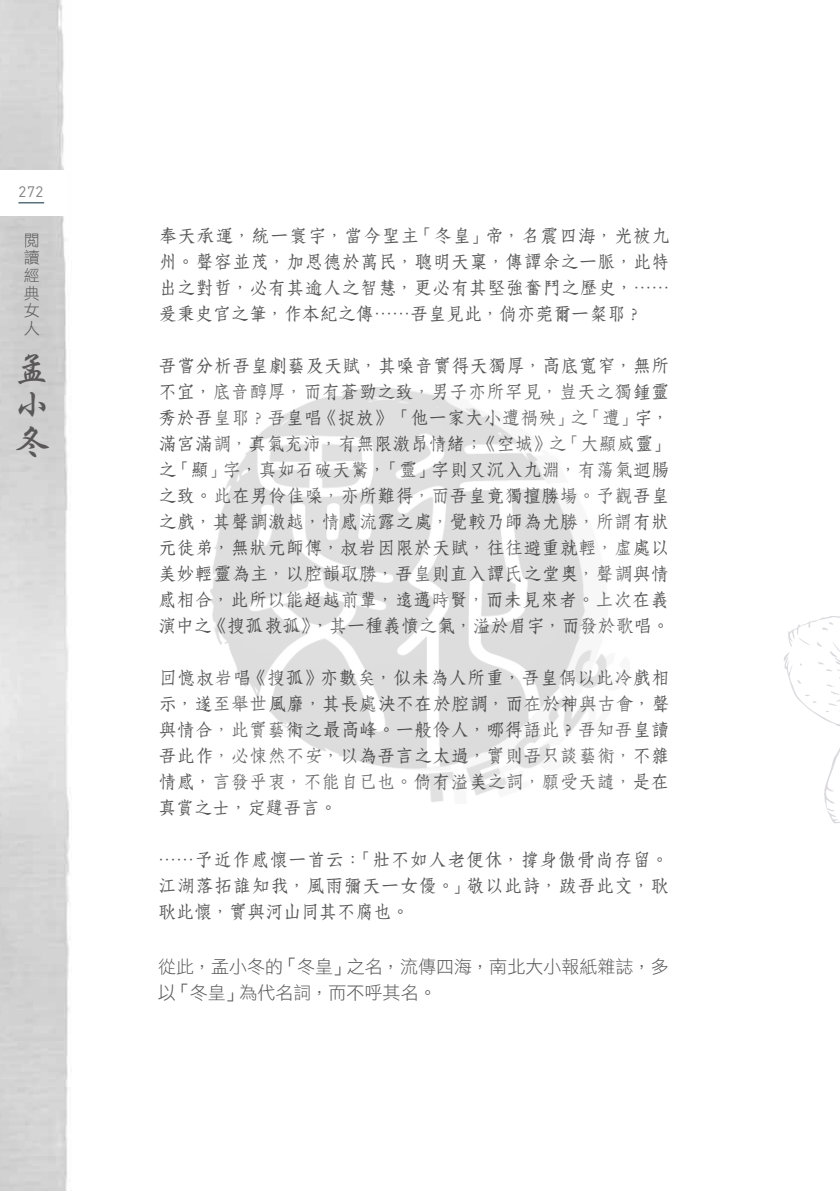
<style>
.page{position:relative;width:840px;height:1191px;background:#fff}
.page>*{position:absolute;margin:0;border:0;box-sizing:border-box;transform-origin:0 0}
.t1{font:36px/36px "Singkai EG Bold Big 5";color:#595757;text-align:justify}
.t2{font:18px/26px "DF Fang Song W6 WIN BF";letter-spacing:.02em;color:#595757;text-align:justify}
.t3{font:18px/26px "DF Li Hei Std W3";color:#595757}
.t4{font:16px/17.6px "DF Li Hei Std W3";color:#595757;text-align:justify}
.t5{font:15px "DIN Pro";color:#807f80}
</style>
<div class="page">
<img style="left:0;top:0;width:70px;height:1191px">
<div style="left:0;top:170px;width:64px;height:45px;background:#fff"></div>
<svg style="left:18px;top:202px;width:26px;height:1px"></svg>
<svg style="left:784px;top:616px;width:55px;height:208px"></svg>
<img style="left:210px;top:387px;width:397px;height:415px">
<p class="t5" style="left:18px;top:181px;width:26px">272</p>
<p class="t4" style="left:24px;top:231px;width:17px">閱讀經典女人</p>
<h1 class="t1" style="left:14px;top:351px;width:37px">孟小冬</h1>
<p class="t2" style="left:158px;top:223px;width:512px">奉天承運，統一寰宇，當今聖主「冬皇」帝，名震四海，光被九州。聲容並茂，加恩德於萬民，聰明天稟，傳譚余之一脈，此特出之對哲，必有其逾人之智慧，更必有其堅強奮鬥之歷史，……爰秉史官之筆，作本紀之傳……吾皇見此，倘亦莞爾一粲耶？</p>
<p class="t2" style="left:158px;top:353px;width:513px">吾嘗分析吾皇劇藝及天賦，其嗓音實得天獨厚，高底寬窄，無所不宜，底音醇厚，而有蒼勁之致，男子亦所罕見，豈天之獨鍾靈秀於吾皇耶？吾皇唱《捉放》「他一家大小遭禍殃」之「遭」宇，滿宮滿調，真氣充沛，有無限激昂情緒；《空城》之「大顯威靈」之「顯」字，真如石破天驚，「靈」字則又沉入九淵，有蕩氣迴腸之致。此在男伶佳嗓，亦所難得，而吾皇竟獨擅勝場。予觀吾皇之戲，其聲調激越，情感流露之處，覺較乃師為尤勝，所謂有狀元徒弟，無狀元師傅，叔岩因限於天賦，往往避重就輕，虛處以美妙輕靈為主，以腔韻取勝，吾皇則直入譚氏之堂奧，聲調與情感相合，此所以能超越前輩，遠邁時賢，而未見來者。上次在義演中之《搜孤救孤》，其一種義憤之氣，溢於眉宇，而發於歌唱。</p>
<p class="t2" style="left:158px;top:665px;width:512px">回憶叔岩唱《搜孤》亦數矣，似未為人所重，吾皇偶以此冷戲相示，遂至舉世風靡，其長處決不在於腔調，而在於神與古會，聲與情合，此實藝術之最高峰。一般伶人，哪得語此？吾知吾皇讀吾此作，必悚然不安，以為吾言之太過，實則吾只談藝術，不雜情感，言發乎衷，不能自已也。倘有溢美之詞，願受天譴，是在真賞之士，定韙吾言。</p>
<p class="t2" style="left:158px;top:847px;width:512px">……予近作感懷一首云：「壯不如人老便休，撐身傲骨尚存留。江湖落拓誰知我，風雨彌天一女優。」敬以此詩，跋吾此文，耿耿此懷，實與河山同其不腐也。</p>
<p class="t3" style="left:158px;top:953px;width:512px">從此，孟小冬的「冬皇」之名，流傳四海，南北大小報紙雜誌，多以「冬皇」為代名詞，而不呼其名。</p>
</div>
